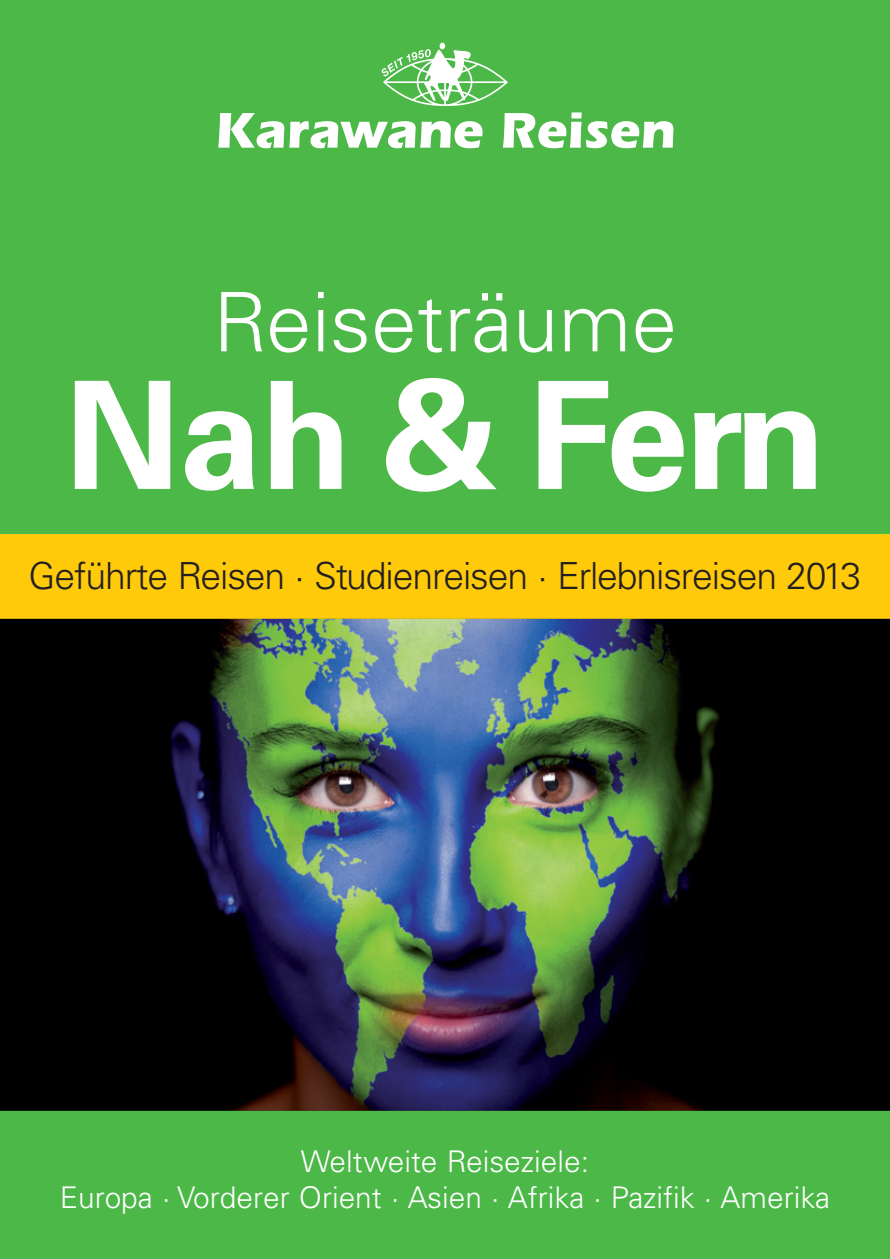
<style>
.page{position:relative;width:890px;height:1259px;background:#4cb848}
.page>*{position:absolute;margin:0;border:0;box-sizing:border-box;transform-origin:0 0}
.t1{font:700 149.4px "Univers";letter-spacing:-.02em;color:#fff}
.t2{font:300 82.2px "Univers";color:#fff}
.t3{font:700 51.9px "Itc Eras";color:#fff}
.t4{font:300 37.5px "Univers";letter-spacing:-.03em;color:#231f20}
.t5{font:300 30px/36px "Univers";color:#fff;text-align:center}
</style>
<div class="page">
<div style="left:0;top:534px;width:890px;height:85px;background:#feca0a"></div>
<img style="left:381px;top:43px;width:127px;height:63px">
<img style="left:0;top:619px;width:890px;height:491px">
<h3 class="t3" style="left:215px;top:100px;width:462px">Karawane Reisen</h3>
<h2 class="t2" style="left:213px;top:273px;width:466px">Reiseträume</h2>
<h1 class="t1" style="left:64px;top:349px;width:763px">Nah &amp; Fern</h1>
<p class="t4" style="left:29px;top:553px;width:834px">Geführte Reisen · Studienreisen · Erlebnisreisen 2013</p>
<p class="t5" style="left:60px;top:1144px;width:772px">Weltweite Reiseziele:<br>Europa · Vorderer Orient · Asien · Afrika · Pazifik · Amerika</p>
</div>
